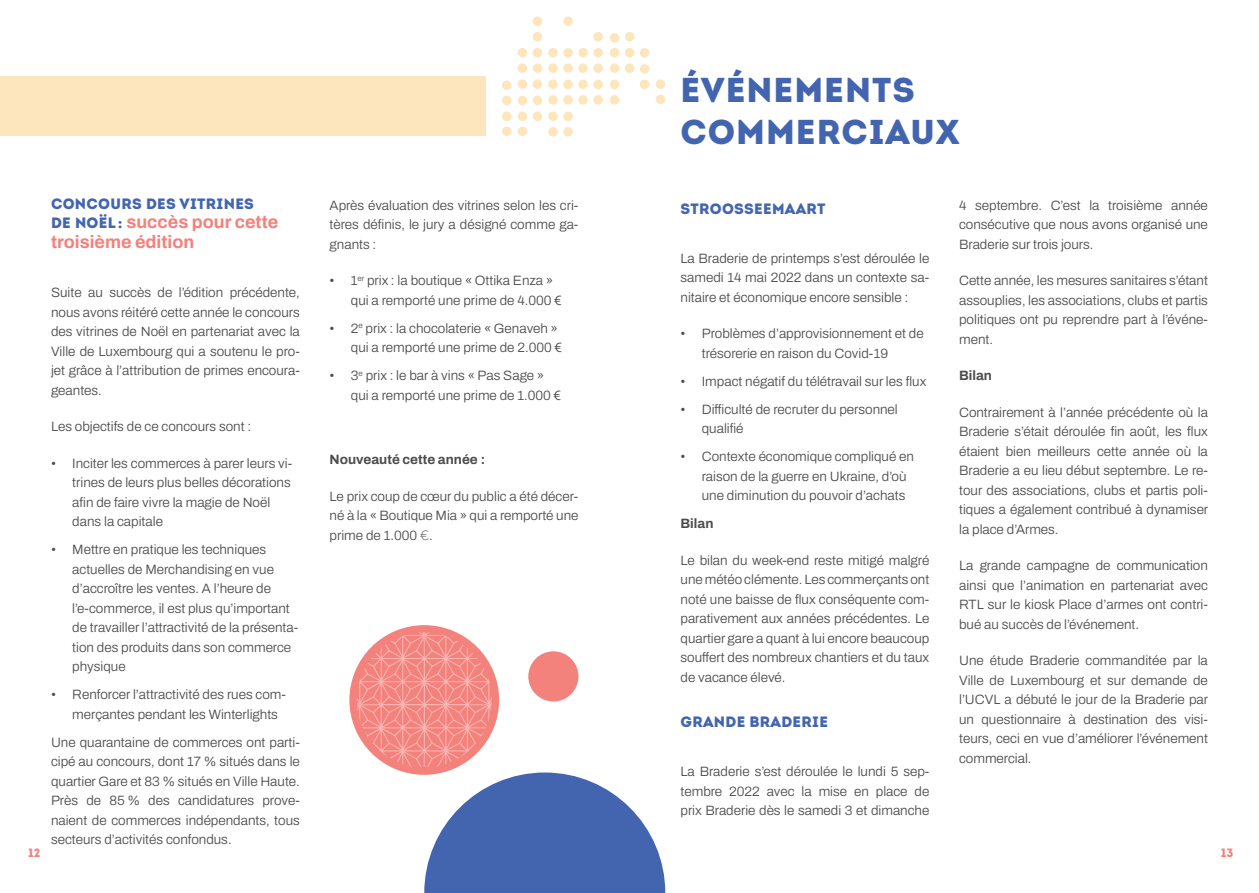
<style>
.page{position:relative;width:1259px;height:893px;background:#fff}
.page>*{position:absolute;margin:0;border:0;box-sizing:border-box;transform-origin:0 0}
.TITRE_Chapitre{font:900 34.5px/41.4px "Intro";letter-spacing:.03em;color:#4365b0}
.Bold_rose{font:700 18px/19.5px "Archivo";color:#f3817c}
.Bold_rose-2{font:900 15px "Intro";letter-spacing:.02em;color:#4365b0}
.Texte_courant{font:300 13.5px/19.5px "Archivo";color:#4b4c4d;text-align:justify}
.Texte_courant-2{font:700 13.5px "Archivo";color:#4b4c4d}
.t1{font:900 12px "Intro";color:#f3817c}
.s1{font-family:"Intro";font-weight:900;font-size:15px;color:#4365b0}
.s2{font-family:"Rotunda";font-weight:100}
</style>
<div class="page">
<div style="left:349px;top:625px;width:150px;height:150px;background:#f3817c;border-radius:50%"></div>
<svg style="left:357px;top:632px;width:308px;height:261px"></svg>
<div style="left:0;top:77px;width:485px;height:59px;background:#fde5bd"></div>
<div style="left:502px;top:81px;width:9px;height:9px;background:#fde5bd;border-radius:50%"></div>
<div style="left:502px;top:112px;width:9px;height:9px;background:#fde5bd;border-radius:50%"></div>
<div style="left:518px;top:112px;width:9px;height:9px;background:#fde5bd;border-radius:50%"></div>
<div style="left:533px;top:112px;width:9px;height:9px;background:#fde5bd;border-radius:50%"></div>
<div style="left:502px;top:96px;width:9px;height:9px;background:#fde5bd;border-radius:50%"></div>
<div style="left:518px;top:96px;width:9px;height:9px;background:#fde5bd;border-radius:50%"></div>
<div style="left:533px;top:96px;width:9px;height:9px;background:#fde5bd;border-radius:50%"></div>
<div style="left:502px;top:127px;width:9px;height:9px;background:#fde5bd;border-radius:50%"></div>
<div style="left:518px;top:127px;width:9px;height:9px;background:#fde5bd;border-radius:50%"></div>
<svg style="left:517px;top:79px;width:10px;height:10px"></svg>
<svg style="left:532px;top:79px;width:10px;height:10px"></svg>
<svg style="left:656px;top:79px;width:9px;height:10px"></svg>
<div style="left:656px;top:95px;width:9px;height:9px;background:#fde5bd;border-radius:50%"></div>
<svg style="left:517px;top:63px;width:10px;height:10px"></svg>
<svg style="left:548px;top:63px;width:10px;height:10px"></svg>
<svg style="left:548px;top:95px;width:10px;height:10px"></svg>
<svg style="left:548px;top:127px;width:10px;height:10px"></svg>
<svg style="left:578px;top:63px;width:10px;height:10px"></svg>
<svg style="left:578px;top:95px;width:10px;height:10px"></svg>
<svg style="left:610px;top:63px;width:9px;height:10px"></svg>
<svg style="left:610px;top:95px;width:9px;height:10px"></svg>
<svg style="left:533px;top:63px;width:9px;height:10px"></svg>
<svg style="left:563px;top:63px;width:10px;height:10px"></svg>
<svg style="left:563px;top:95px;width:10px;height:10px"></svg>
<svg style="left:563px;top:127px;width:10px;height:10px"></svg>
<svg style="left:593px;top:63px;width:10px;height:10px"></svg>
<svg style="left:593px;top:95px;width:10px;height:10px"></svg>
<div style="left:625px;top:63px;width:9px;height:10px;background:#fde5bd;border-radius:50%"></div>
<div style="left:533px;top:32px;width:9px;height:9px;background:#fde5bd;border-radius:50%"></div>
<svg style="left:640px;top:64px;width:9px;height:10px"></svg>
<div style="left:593px;top:32px;width:10px;height:9px;background:#fde5bd;border-radius:50%"></div>
<div style="left:625px;top:32px;width:9px;height:9px;background:#fde5bd;border-radius:50%"></div>
<div style="left:533px;top:48px;width:9px;height:9px;background:#fde5bd;border-radius:50%"></div>
<div style="left:563px;top:48px;width:10px;height:9px;background:#fde5bd;border-radius:50%"></div>
<svg style="left:563px;top:80px;width:10px;height:9px"></svg>
<svg style="left:563px;top:112px;width:10px;height:9px"></svg>
<div style="left:593px;top:48px;width:10px;height:9px;background:#fde5bd;border-radius:50%"></div>
<svg style="left:593px;top:80px;width:10px;height:9px"></svg>
<div style="left:625px;top:48px;width:9px;height:9px;background:#fde5bd;border-radius:50%"></div>
<div style="left:533px;top:16px;width:9px;height:10px;background:#fde5bd;border-radius:50%"></div>
<div style="left:640px;top:80px;width:9px;height:9px;background:#fde5bd;border-radius:50%"></div>
<svg style="left:563px;top:16px;width:10px;height:10px"></svg>
<svg style="left:640px;top:48px;width:9px;height:10px"></svg>
<svg style="left:610px;top:33px;width:9px;height:10px"></svg>
<div style="left:517px;top:48px;width:10px;height:9px;background:#fde5bd;border-radius:50%"></div>
<svg style="left:548px;top:48px;width:10px;height:9px"></svg>
<svg style="left:548px;top:80px;width:10px;height:9px"></svg>
<svg style="left:548px;top:112px;width:10px;height:9px"></svg>
<svg style="left:578px;top:48px;width:10px;height:9px"></svg>
<svg style="left:578px;top:80px;width:10px;height:9px"></svg>
<div style="left:610px;top:48px;width:9px;height:9px;background:#fde5bd;border-radius:50%"></div>
<div style="left:610px;top:80px;width:9px;height:9px;background:#fde5bd;border-radius:50%"></div>
<p class="Bold_rose-2" style="left:51px;top:194px;width:204px">CONCOURS DES VITRINES</p>
<p class="Bold_rose" style="left:51px;top:213px;width:229px"><span class="s1">DE NOËL :</span> succès pour cette troisième édition</p>
<p class="Texte_courant" style="left:51px;top:283px;width:250px">Suite au succès de l’édition précédente, nous avons réitéré cette année le concours des vitrines de Noël en partenariat avec la Ville de Luxembourg qui a soutenu le pro&shy;jet grâce à l’attribution de primes encoura&shy;geantes.</p>
<p class="Texte_courant" style="left:51px;top:417px;width:202px">Les objectifs de ce concours sont :</p>
<p class="Texte_courant" style="left:72px;top:453px;width:221px;text-align:left;text-indent:-21px">• Inciter les commerces à parer leurs vi&shy;trines de leurs plus belles décorations afin de faire vivre la magie de Noël dans la capitale</p>
<p class="Texte_courant" style="left:72px;top:540px;width:227px;text-align:left;text-indent:-21px">• Mettre en pratique les techniques actuelles de Merchandising en vue d’accroître les ventes. A l’heure de l’e-commerce, il est plus qu’important de travailler l’attractivité de la présenta&shy;tion des produits dans son commerce physique</p>
<p class="Texte_courant" style="left:72px;top:685px;width:215px;text-indent:-21px">• Renforcer l’attractivité des rues com&shy;merçantes pendant les Winterlights</p>
<p class="Texte_courant" style="left:51px;top:732px;width:250px">Une quarantaine de commerces ont parti&shy;cipé au concours, dont 17 % situés dans le quartier Gare et 83 % situés en Ville Haute.<br>Près de 85 % des candidatures prove&shy;naient de commerces indépendants, tous secteurs d’activités confondus.</p>
<p class="Texte_courant" style="left:330px;top:195px;width:250px">Après évaluation des vitrines selon les cri&shy;tères définis, le jury a désigné comme ga&shy;gnants :</p>
<p class="Texte_courant" style="left:351px;top:271px;width:213px;text-indent:-21px">• 1<sup>er</sup> prix : la boutique « Ottika Enza » qui a remporté une prime de 4.000 €</p>
<p class="Texte_courant" style="left:351px;top:318px;width:213px;text-indent:-21px">• 2<sup>e</sup> prix : la chocolaterie « Genaveh » qui a remporté une prime de 2.000 €</p>
<p class="Texte_courant" style="left:351px;top:366px;width:212px;text-indent:-21px">• 3<sup>e</sup> prix : le bar à vins « Pas Sage » qui a remporté une prime de 1.000 €</p>
<p class="Texte_courant-2" style="left:330px;top:449px;width:157px">Nouveauté cette année :</p>
<p class="Texte_courant" style="left:330px;top:486px;width:250px">Le prix coup de cœur du public a été décer&shy;né à la « Boutique Mia » qui a remporté une prime de 1.000 <span class="s2">€</span>.</p>
<p class="TITRE_Chapitre" style="left:680px;top:69px;width:281px">ÉVÉNEMENTS<br>COMMERCIAUX</p>
<p class="Bold_rose-2" style="left:680px;top:198px;width:146px">STROOSSEEMAART</p>
<p class="Texte_courant" style="left:680px;top:248px;width:250px">La Braderie de printemps s’est déroulée le samedi 14 mai 2022 dans un contexte sa&shy;nitaire et économique encore sensible :</p>
<p class="Texte_courant" style="left:702px;top:324px;width:223px;text-indent:-21px">• Problèmes d’approvisionnement et de trésorerie en raison du Covid-19</p>
<p class="Texte_courant" style="left:680px;top:371px;width:247px">• Impact négatif du télétravail sur les flux</p>
<p class="Texte_courant" style="left:702px;top:399px;width:197px;text-indent:-21px">• Difficulté de recruter du personnel qualifié</p>
<p class="Texte_courant" style="left:702px;top:447px;width:214px;text-align:left;text-indent:-21px">• Contexte économique compliqué en raison de la guerre en Ukraine, d’où une diminution du pouvoir d’achats</p>
<p class="Texte_courant-2" style="left:680px;top:514px;width:34px">Bilan</p>
<p class="Texte_courant" style="left:680px;top:550px;width:250px">Le bilan du week-end reste mitigé malgré une météo clémente. Les commerçants ont noté une baisse de flux conséquente com&shy;parativement aux années précédentes. Le quartier gare a quant à lui encore beaucoup souffert des nombreux chantiers et du taux de vacance élevé.</p>
<p class="Bold_rose-2" style="left:680px;top:712px;width:149px">GRANDE BRADERIE</p>
<p class="Texte_courant" style="left:680px;top:762px;width:250px">La Braderie s’est déroulée le lundi 5 sep&shy;tembre 2022 avec la mise en place de prix Braderie dès le samedi 3 et dimanche</p>
<p class="Texte_courant" style="left:959px;top:195px;width:250px">4 septembre. C’est la troisième année consécutive que nous avons organisé une Braderie sur trois jours.</p>
<p class="Texte_courant" style="left:959px;top:271px;width:250px">Cette année, les mesures sanitaires s’étant assouplies, les associations, clubs et partis politiques ont pu reprendre part à l’événe&shy;ment.</p>
<p class="Texte_courant-2" style="left:959px;top:365px;width:34px">Bilan</p>
<p class="Texte_courant" style="left:959px;top:402px;width:251px">Contrairement à l’année précédente où la Braderie s’était déroulée fin août, les flux étaient bien meilleurs cette année où la Braderie a eu lieu début septembre. Le re&shy;tour des associations, clubs et partis poli&shy;tiques a également contribué à dynamiser la place d’Armes.</p>
<p class="Texte_courant" style="left:959px;top:556px;width:250px">La grande campagne de communication ainsi que l’animation en partenariat avec RTL sur le kiosk Place d’armes ont contri&shy;bué au succès de l’événement.</p>
<p class="Texte_courant" style="left:959px;top:651px;width:250px">Une étude Braderie commanditée par la Ville de Luxembourg et sur demande de l’UCVL a débuté le jour de la Braderie par un questionnaire à destination des visi&shy;teurs, ceci en vue d’améliorer l’événement commercial.</p>
<p class="t1" style="left:28px;top:845px;width:14px">12</p>
<p class="t1" style="left:1220px;top:845px;width:14px">13</p>
</div>
